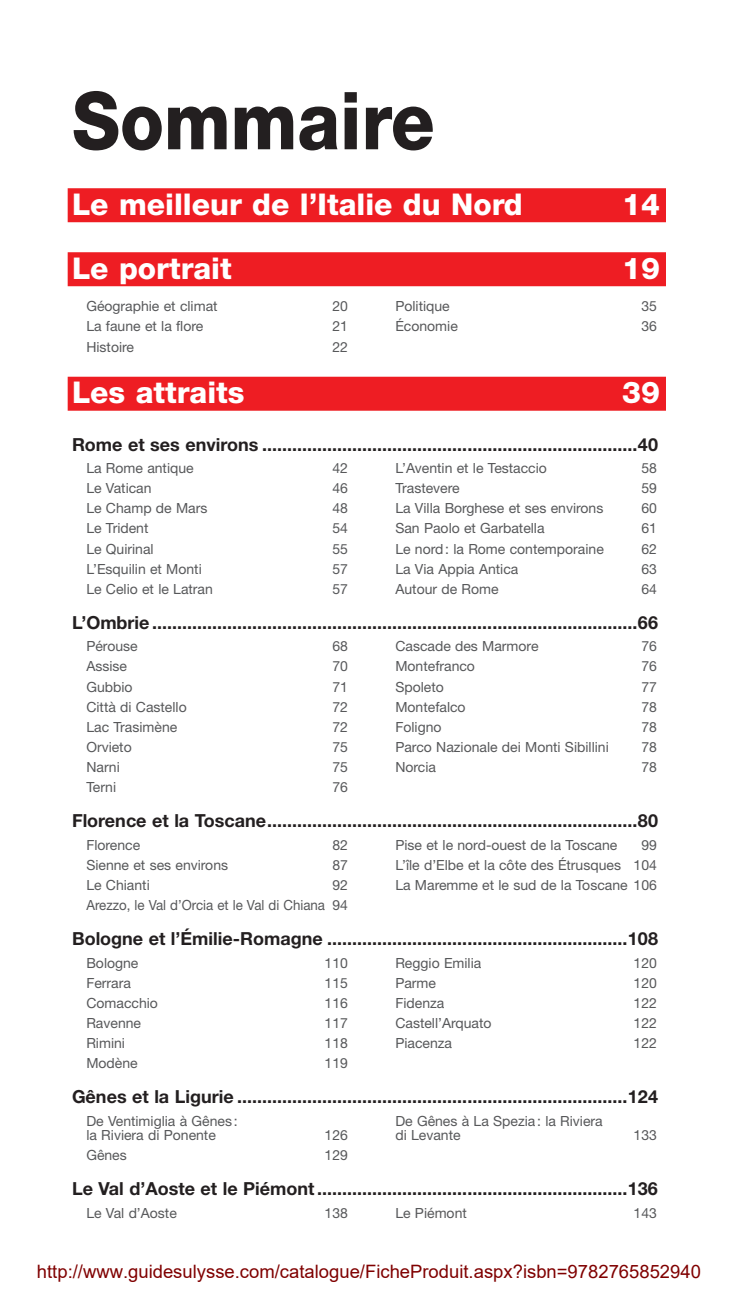
<style>
.page{position:relative;width:738px;height:1296px;background:#fff}
.page>*{position:absolute;margin:0;border:0;box-sizing:border-box;transform-origin:0 0}
.t1{font:800 80px "Helvetica Neue LT Std";color:#231f20;scale:.9 1}
.t2{font:800 30px "Helvetica Neue LT Std";color:#fff}
.t3{font:18.4px "Arial";color:#800000}
.t4{font:700 18px "Helvetica Neue LT Std";color:#231f20}
.t5{font:14px/20.2px "Helvetica Neue LT Std";color:#57585a}
</style>
<div class="page">
<div style="left:68px;top:188px;width:598px;height:34px;background:#ee1d23"></div>
<div style="left:68px;top:252px;width:598px;height:34px;background:#ee1d23"></div>
<div style="left:68px;top:377px;width:598px;height:34px;background:#ee1d23"></div>
<h1 class="t1" style="left:72px;top:73px;width:405px">Sommaire</h1>
<h2 class="t2" style="left:72px;top:186px;width:452px">Le meilleur de l’Italie du Nord</h2>
<h2 class="t2" style="left:622px;top:186px;width:39px">14</h2>
<h2 class="t2" style="left:72px;top:250px;width:161px">Le portrait</h2>
<h2 class="t2" style="left:622px;top:250px;width:39px">19</h2>
<p class="t5" style="left:86px;top:296px;width:133px">Géographie et climat</p>
<p class="t5" style="left:332px;top:296px;width:17px">20</p>
<p class="t5" style="left:86px;top:316px;width:118px">La faune et la flore</p>
<p class="t5" style="left:332px;top:316px;width:17px">21</p>
<p class="t5" style="left:86px;top:336px;width:49px">Histoire</p>
<p class="t5" style="left:332px;top:336px;width:17px">22</p>
<p class="t5" style="left:395px;top:296px;width:56px">Politique</p>
<p class="t5" style="left:641px;top:296px;width:17px">35</p>
<p class="t5" style="left:395px;top:316px;width:64px">Économie</p>
<p class="t5" style="left:641px;top:316px;width:17px">36</p>
<h2 class="t2" style="left:72px;top:375px;width:174px">Les attraits</h2>
<h2 class="t2" style="left:622px;top:375px;width:39px">39</h2>
<p class="t4" style="left:72px;top:433px;width:588px">Rome et ses environs ...........................................................................40</p>
<p class="t5" style="left:86px;top:458px;width:109px">La Rome antique</p>
<p class="t5" style="left:332px;top:458px;width:17px">42</p>
<p class="t5" style="left:86px;top:478px;width:67px">Le Vatican</p>
<p class="t5" style="left:332px;top:478px;width:17px">46</p>
<p class="t5" style="left:86px;top:498px;width:123px">Le Champ de Mars</p>
<p class="t5" style="left:332px;top:498px;width:17px">48</p>
<p class="t5" style="left:86px;top:518px;width:64px">Le Trident</p>
<p class="t5" style="left:332px;top:518px;width:17px">54</p>
<p class="t5" style="left:86px;top:538px;width:69px">Le Quirinal</p>
<p class="t5" style="left:332px;top:538px;width:17px">55</p>
<p class="t5" style="left:86px;top:558px;width:117px">L’Esquilin et Monti</p>
<p class="t5" style="left:332px;top:558px;width:17px">57</p>
<p class="t5" style="left:86px;top:579px;width:128px">Le Celio et le Latran</p>
<p class="t5" style="left:332px;top:579px;width:17px">57</p>
<p class="t5" style="left:395px;top:458px;width:153px">L’Aventin et le Testaccio</p>
<p class="t5" style="left:641px;top:458px;width:17px">58</p>
<p class="t5" style="left:395px;top:478px;width:66px">Trastevere</p>
<p class="t5" style="left:641px;top:478px;width:17px">59</p>
<p class="t5" style="left:395px;top:498px;width:209px">La Villa Borghese et ses environs</p>
<p class="t5" style="left:641px;top:498px;width:17px">60</p>
<p class="t5" style="left:395px;top:518px;width:151px">San Paolo et Garbatella</p>
<p class="t5" style="left:641px;top:518px;width:17px">61</p>
<p class="t5" style="left:395px;top:538px;width:210px">Le nord: la Rome contemporaine</p>
<p class="t5" style="left:641px;top:538px;width:17px">62</p>
<p class="t5" style="left:395px;top:558px;width:125px">La Via Appia Antica</p>
<p class="t5" style="left:641px;top:558px;width:17px">63</p>
<p class="t5" style="left:395px;top:579px;width:105px">Autour de Rome</p>
<p class="t5" style="left:641px;top:579px;width:17px">64</p>
<p class="t4" style="left:72px;top:611px;width:588px">L’Ombrie.................................................................................................66</p>
<p class="t5" style="left:86px;top:636px;width:53px">Pérouse</p>
<p class="t5" style="left:332px;top:636px;width:17px">68</p>
<p class="t5" style="left:86px;top:656px;width:42px">Assise</p>
<p class="t5" style="left:332px;top:656px;width:17px">70</p>
<p class="t5" style="left:86px;top:676px;width:48px">Gubbio</p>
<p class="t5" style="left:332px;top:676px;width:17px">71</p>
<p class="t5" style="left:86px;top:696px;width:102px">Città di Castello</p>
<p class="t5" style="left:332px;top:696px;width:17px">72</p>
<p class="t5" style="left:86px;top:717px;width:92px">Lac Trasimène</p>
<p class="t5" style="left:332px;top:717px;width:17px">72</p>
<p class="t5" style="left:86px;top:737px;width:47px">Orvieto</p>
<p class="t5" style="left:332px;top:737px;width:17px">75</p>
<p class="t5" style="left:86px;top:757px;width:35px">Narni</p>
<p class="t5" style="left:332px;top:757px;width:17px">75</p>
<p class="t5" style="left:86px;top:777px;width:31px">Terni</p>
<p class="t5" style="left:332px;top:777px;width:17px">76</p>
<p class="t5" style="left:395px;top:636px;width:145px">Cascade des Marmore</p>
<p class="t5" style="left:641px;top:636px;width:17px">76</p>
<p class="t5" style="left:395px;top:656px;width:81px">Montefranco</p>
<p class="t5" style="left:641px;top:656px;width:17px">76</p>
<p class="t5" style="left:395px;top:676px;width:50px">Spoleto</p>
<p class="t5" style="left:641px;top:676px;width:17px">77</p>
<p class="t5" style="left:395px;top:696px;width:72px">Montefalco</p>
<p class="t5" style="left:641px;top:696px;width:17px">78</p>
<p class="t5" style="left:395px;top:717px;width:48px">Foligno</p>
<p class="t5" style="left:641px;top:717px;width:17px">78</p>
<p class="t5" style="left:395px;top:737px;width:215px">Parco Nazionale dei Monti Sibillini</p>
<p class="t5" style="left:641px;top:737px;width:17px">78</p>
<p class="t5" style="left:395px;top:757px;width:42px">Norcia</p>
<p class="t5" style="left:641px;top:757px;width:17px">78</p>
<p class="t4" style="left:72px;top:810px;width:588px">Florence et la Toscane..........................................................................80</p>
<p class="t5" style="left:86px;top:834px;width:55px">Florence</p>
<p class="t5" style="left:332px;top:834px;width:17px">82</p>
<p class="t5" style="left:86px;top:855px;width:143px">Sienne et ses environs</p>
<p class="t5" style="left:332px;top:855px;width:17px">87</p>
<p class="t5" style="left:86px;top:875px;width:65px">Le Chianti</p>
<p class="t5" style="left:395px;top:834px;width:223px">Pise et le nord-ouest de la Toscane</p>
<p class="t5" style="left:395px;top:834px;width:263px;text-align:justify;text-indent:246px">99<br>L’île d’Elbe et la côte des Étrusques 104<br>La Maremme et le sud de la Toscane 106</p>
<p class="t4" style="left:72px;top:928px;width:588px">Bologne et l’Émilie-Romagne ............................................................108</p>
<p class="t5" style="left:86px;top:952px;width:54px">Bologne</p>
<p class="t5" style="left:325px;top:952px;width:25px">110</p>
<p class="t5" style="left:86px;top:972px;width:46px">Ferrara</p>
<p class="t5" style="left:325px;top:972px;width:25px">115</p>
<p class="t5" style="left:86px;top:993px;width:73px">Comacchio</p>
<p class="t5" style="left:325px;top:993px;width:25px">116</p>
<p class="t5" style="left:86px;top:1013px;width:56px">Ravenne</p>
<p class="t5" style="left:325px;top:1013px;width:25px">117</p>
<p class="t5" style="left:86px;top:1033px;width:40px">Rimini</p>
<p class="t5" style="left:325px;top:1033px;width:25px">118</p>
<p class="t5" style="left:86px;top:1053px;width:53px">Modène</p>
<p class="t5" style="left:325px;top:1053px;width:25px">119</p>
<p class="t5" style="left:86px;top:875px;width:263px;text-align:right">92<br>Arezzo, le Val d’Orcia et le Val di Chiana 94</p>
<p class="t5" style="left:395px;top:952px;width:87px">Reggio Emilia</p>
<p class="t5" style="left:634px;top:952px;width:25px">120</p>
<p class="t5" style="left:395px;top:972px;width:42px">Parme</p>
<p class="t5" style="left:634px;top:972px;width:25px">120</p>
<p class="t5" style="left:395px;top:993px;width:50px">Fidenza</p>
<p class="t5" style="left:634px;top:993px;width:25px">122</p>
<p class="t5" style="left:395px;top:1013px;width:98px">Castell’Arquato</p>
<p class="t5" style="left:634px;top:1013px;width:25px">122</p>
<p class="t5" style="left:395px;top:1033px;width:58px">Piacenza</p>
<p class="t5" style="left:634px;top:1033px;width:25px">122</p>
<p class="t4" style="left:72px;top:1086px;width:588px">Gênes et la Ligurie ..............................................................................124</p>
<p class="t5" style="left:86px;top:1113px;width:153px;line-height:14.4px">De Ventimiglia à Gênes: la Riviera di Ponente</p>
<p class="t5" style="left:395px;top:1113px;width:209px;line-height:14.4px">De Gênes à La Spezia: la Riviera di Levante</p>
<p class="t5" style="left:325px;top:1125px;width:25px">126</p>
<p class="t5" style="left:634px;top:1125px;width:25px">133</p>
<p class="t5" style="left:86px;top:1145px;width:42px">Gênes</p>
<p class="t5" style="left:325px;top:1145px;width:25px">129</p>
<p class="t4" style="left:72px;top:1178px;width:588px">Le Val d’Aoste et le Piémont..............................................................136</p>
<p class="t5" style="left:86px;top:1202px;width:92px">Le Val d’Aoste</p>
<p class="t5" style="left:325px;top:1202px;width:25px">138</p>
<p class="t5" style="left:395px;top:1202px;width:73px">Le Piémont</p>
<p class="t5" style="left:634px;top:1202px;width:25px">143</p>
<h3 class="t3" style="left:37px;top:1259px;width:666px">http://www.guidesulysse.com/catalogue/FicheProduit.aspx?isbn=9782765852940</h3>
</div>
